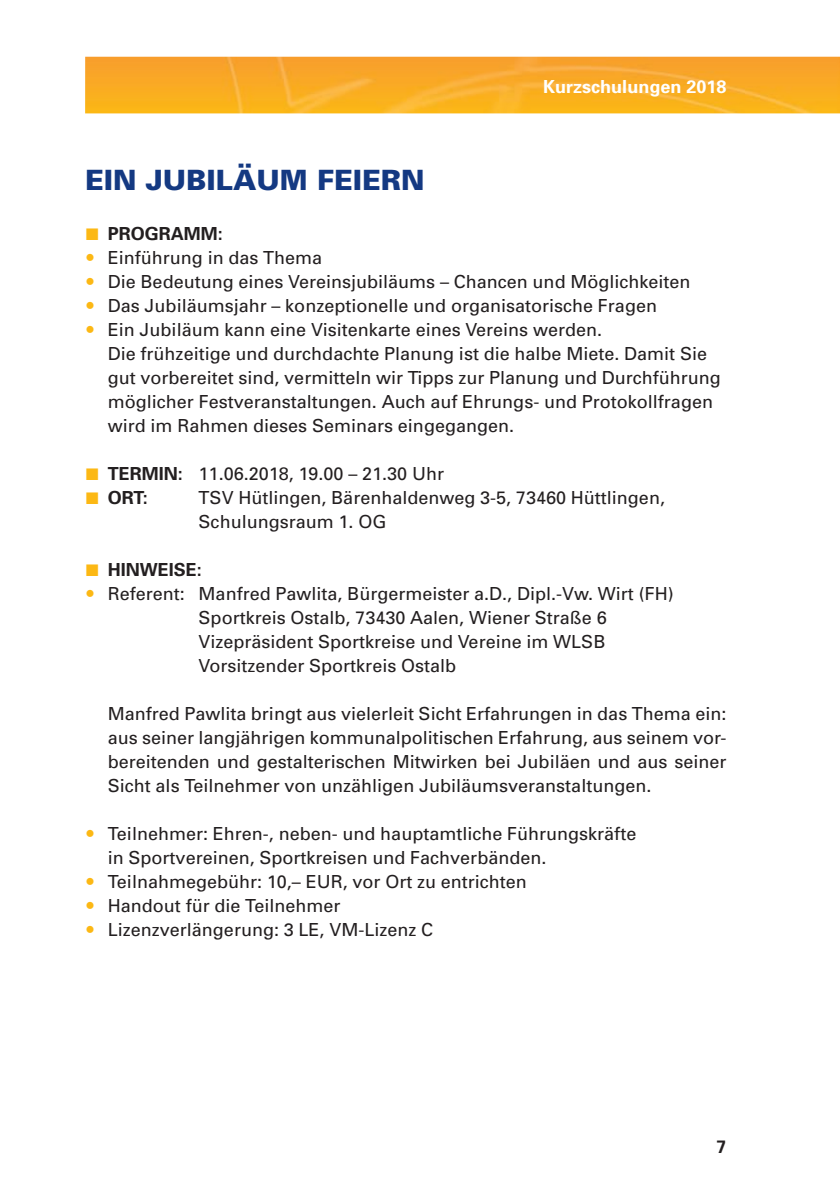
<style>
.page{position:relative;width:840px;height:1191px;background:#fff}
.page>*{position:absolute;margin:0;border:0;box-sizing:border-box;transform-origin:0 0}
.t1{font:900 28px "Univers";color:#143982}
.t2{font:18px/24px "Univers";color:#231f20}
.t3{font:700 18px "Univers";color:#231f20}
.t4{font:700 18px "Univers";color:#fff}
.s1{font-weight:700}
</style>
<div class="page">
<img style="left:85px;top:57px;width:754px;height:56px">
<p class="t4" style="left:543px;top:75px;width:185px">Kurzschulungen 2018</p>
<h1 class="t1" style="left:85px;top:163px;width:341px">EIN JUBILÄUM FEIERN</h1>
<p class="t3" style="left:108px;top:222px;width:117px">PROGRAMM:</p>
<p class="t2" style="left:108px;top:245px;width:614px">Einführung in das Thema<br>Die Bedeutung eines Vereinsjubiläums – Chancen und Möglichkeiten Das Jubiläumsjahr – konzeptionelle und organisatorische Fragen<br>Ein Jubiläum kann eine Visitenkarte eines Vereins werden.<br>Die frühzeitige und durchdachte Planung ist die halbe Miete. Damit Sie gut vorbereitet sind, vermitteln wir Tipps zur Planung und Durchführung möglicher Festveranstaltungen. Auch auf Ehrungs- und Protokollfragen wird im Rahmen dieses Seminars eingegangen.</p>
<p class="t2" style="left:108px;top:461px;width:337px"><span class="s1">TERMIN:</span> 11.06.2018, 19.00 – 21.30 Uhr<br><span class="s1">ORT:</span></p>
<p class="t2" style="left:198px;top:485px;width:467px">TSV Hütlingen, Bärenhaldenweg 3-5, 73460 Hüttlingen,<br>Schulungsraum 1. OG</p>
<p class="t3" style="left:108px;top:558px;width:96px">HINWEISE:</p>
<p class="t2" style="left:198px;top:581px;width:476px;text-indent:-91px">Referent: Manfred Pawlita, Bürgermeister a.D., Dipl.-Vw. Wirt (FH)<br>Sportkreis Ostalb, 73430 Aalen, Wiener Straße 6<br>Vizepräsident Sportkreise und Vereine im WLSB Vorsitzender Sportkreis Ostalb</p>
<p class="t2" style="left:108px;top:701px;width:619px;text-align:justify">Manfred Pawlita bringt aus vielerleit Sicht Erfahrungen in das Thema ein: aus seiner langjährigen kommunalpolitischen Erfahrung, aus seinem vor&shy;bereitenden und gestalterischen Mitwirken bei Jubiläen und aus seiner Sicht als Teilnehmer von unzähligen Jubiläumsveranstaltungen.</p>
<p class="t2" style="left:108px;top:821px;width:529px">Teilnehmer: Ehren-, neben- und hauptamtliche Führungskräfte in Sportvereinen, Sportkreisen und Fachverbänden.<br>Teilnahmegebühr: 10,– EUR, vor Ort zu entrichten<br>Handout für die Teilnehmer<br>Lizenzverlängerung: 3 LE, VM-Lizenz C</p>
<p class="t3" style="left:716px;top:1134px;width:12px">7</p>
</div>
